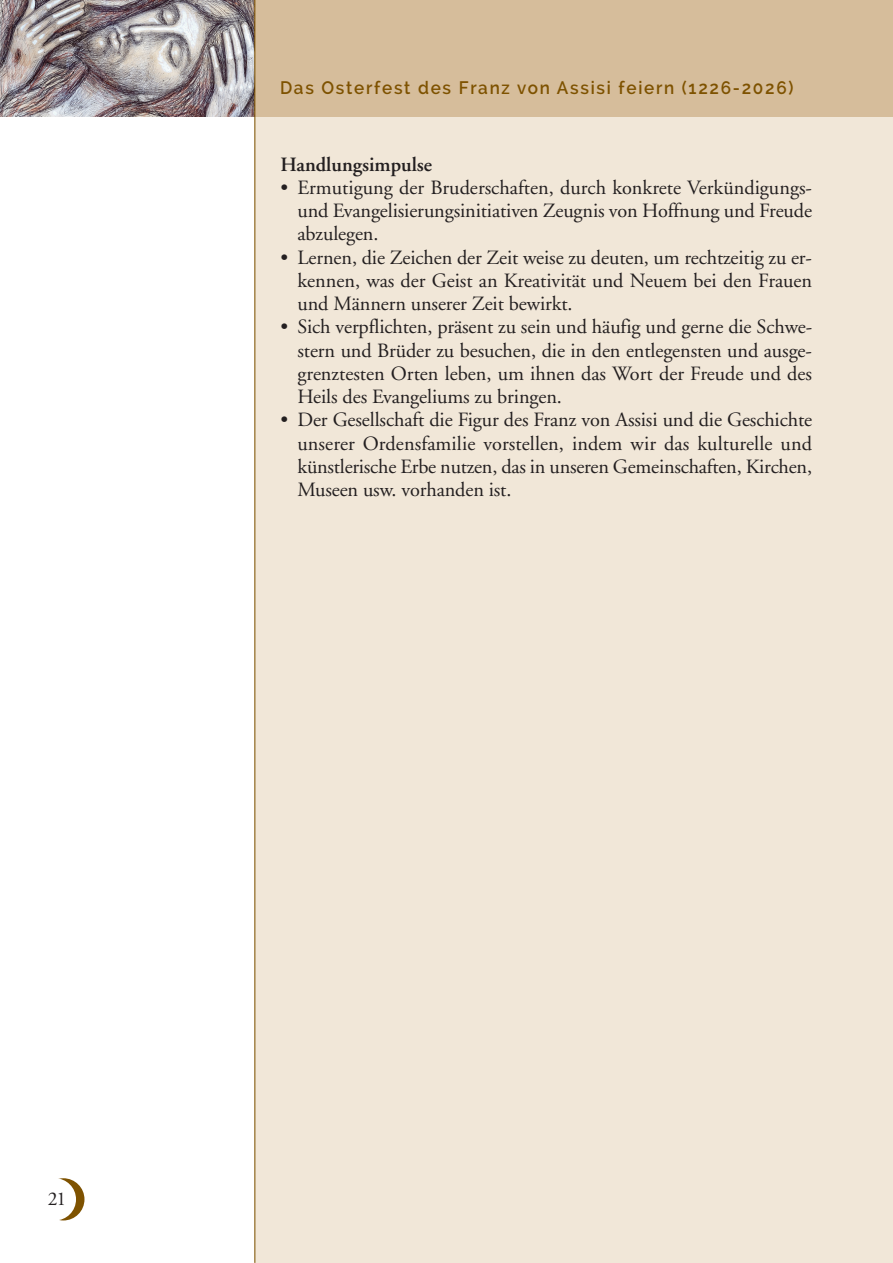
<style>
.page{position:relative;width:893px;height:1263px;background:#fff}
.page>*{position:absolute;margin:0;border:0;box-sizing:border-box;transform-origin:0 0}
.t1{font:20.25px/23.2px "Adobe Garamond";letter-spacing:-.005em;color:#231f20;text-align:justify}
.t2{font:600 20.25px "Adobe Garamond";color:#231f20}
.t3{font:19.5px "Adobe Garamond";color:#231f20}
.t4{font:600 18px "Raleway";letter-spacing:.1em;color:#7e5200;scale:.95 1}
</style>
<div class="page">
<div style="left:256px;top:0;width:636px;height:1263px;background:#f1e7d8"></div>
<div style="left:255px;top:0;width:637px;height:116px;background:#d6bd9b"></div>
<img style="left:0;top:0;width:254px;height:116px">
<hr style="left:254px;top:0;width:1px;height:1263px;background:#7e5200">
<div style="left:42px;top:1178px;width:42px;height:42px;background:#7e5200;border-radius:50%"></div>
<div style="left:34px;top:1178px;width:42px;height:42px;background:#fff;border-radius:50%"></div>
<p class="t4" style="left:280px;top:80px;width:542px">Das Osterfest des Franz von Assisi feiern (1226-2026)</p>
<p class="t2" style="left:280px;top:156px;width:153px">Handlungsimpulse</p>
<p class="t1" style="left:297px;top:178px;width:516px;text-indent:-17px">• Ermutigung der Bruderschaften, durch konkrete Verkündigungs&shy;und Evangelisierungsinitiativen Zeugnis von Hoffnung und Freude abzulegen.</p>
<p class="t1" style="left:297px;top:248px;width:516px;text-indent:-17px">• Lernen, die Zeichen der Zeit weise zu deuten, um rechtzeitig zu er&shy;kennen, was der Geist an Kreativität und Neuem bei den Frauen und Männern unserer Zeit bewirkt.</p>
<p class="t1" style="left:297px;top:317px;width:516px;text-indent:-17px">• Sich verpflichten, präsent zu sein und häufig und gerne die Schwe&shy;stern und Brüder zu besuchen, die in den entlegensten und ausge&shy;grenztesten Orten leben, um ihnen das Wort der Freude und des Heils des Evangeliums zu bringen.</p>
<p class="t1" style="left:297px;top:410px;width:516px;text-indent:-17px">• Der Gesellschaft die Figur des Franz von Assisi und die Geschichte unserer Ordensfamilie vorstellen, indem wir das kulturelle und künstlerische Erbe nutzen, das in unseren Gemeinschaften, Kirchen, Museen usw. vorhanden ist.</p>
<p class="t3" style="left:48px;top:1191px;width:20px">21</p>
</div>
